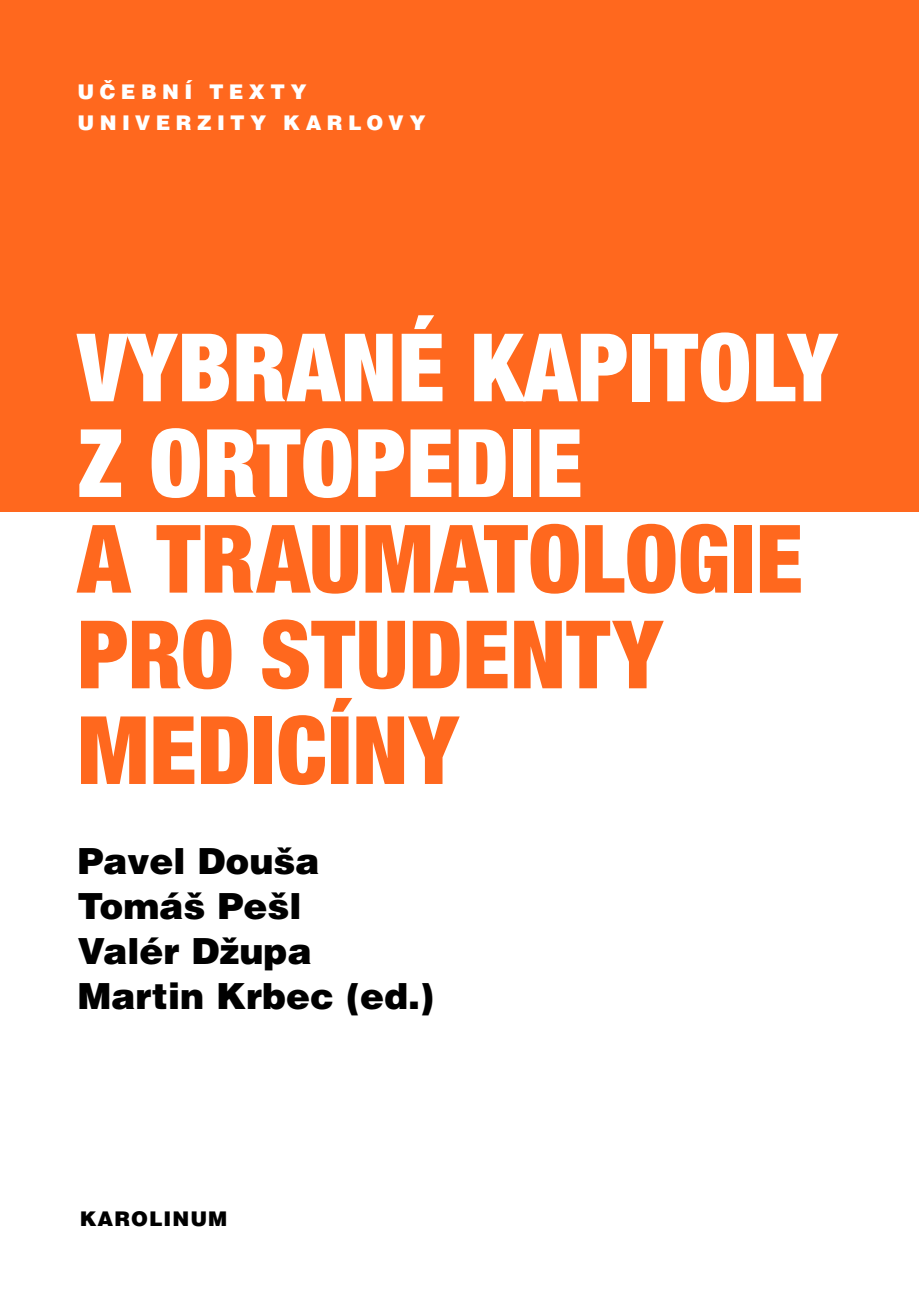
<style>
.page{position:relative;width:919px;height:1308px;background:#fff}
.page>*{position:absolute;margin:0;border:0;box-sizing:border-box;transform-origin:0 0}
.t1{font:900 condensed 94.5px/95.6px "Helvetica Neue";letter-spacing:.005em;color:#ff681e}
.t2{font:900 condensed 94.5px/95.6px "Helvetica Neue";letter-spacing:.01em;color:#fff}
.t3{font:900 36px/45px "Helvetica";color:#000}
.t4{font:900 20.25px/31.1px "Helvetica";letter-spacing:.265em;color:#fff}
.t5{font:900 20.25px "Helvetica CE";letter-spacing:.05em;color:#000}
</style>
<div class="page">
<div style="left:0;top:0;width:918px;height:512px;background:#ff681e"></div>
<p class="t4" style="left:105px;top:72px;width:8px">ˇ</p>
<p class="t4" style="left:77px;top:76px;width:349px">UCEBNÍ TEXTY<br>UNIVERZITY KARLOVY</p>
<h1 class="t2" style="left:77px;top:314px;width:761px">VYBRANÉ KAPITOLY<br>Z ORTOPEDIE</h1>
<h1 class="t1" style="left:77px;top:506px;width:727px">A TRAUMATOLOGIE<br>PRO STUDENTY<br>MEDICÍNY</h1>
<p class="t3" style="left:77px;top:837px;width:358px">Pavel Douša<br>Tomáš Pešl<br>Valér Džupa<br>Martin Krbec (ed.)</p>
<p class="t5" style="left:80px;top:1206px;width:149px">KAROLINUM</p>
</div>
